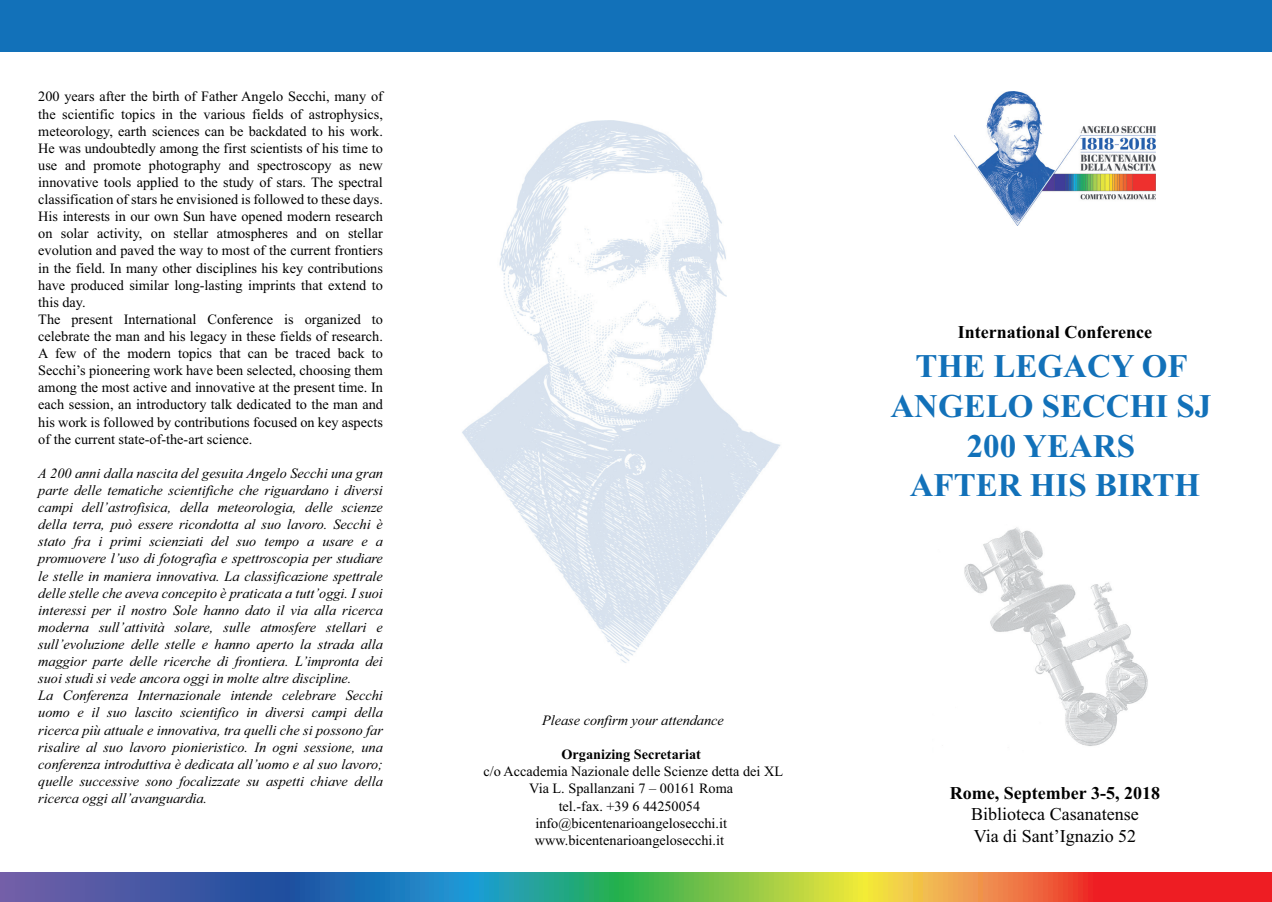
<style>
.page{position:relative;width:1272px;height:902px;background:#fff}
.page>*{position:absolute;margin:0;border:0;box-sizing:border-box;transform-origin:0 0}
.t1{font:700 33px/39.6px "Times New Roman";color:#1271b9;text-align:center}
.t2{font:700 18px "Times New Roman";color:#000}
.t3{font:18px/21.6px "Times New Roman";color:#000}
.t4{font:14.25px/17.1px "Times New Roman";color:#000}
.t5{font:italic 14.25px/17.1px "Times New Roman";color:#000}
.t6{font:700 14.25px "Times New Roman";color:#000}
</style>
<div class="page">
<img style="left:954px;top:91px;width:201px;height:134px">
<div style="left:0;top:0;width:1271px;height:51px;background:#1271b9"></div>
<img style="left:462px;top:120px;width:319px;height:543px">
<svg style="left:0;top:872px;width:1271px;height:29px;background:#807d6f"></svg>
<img style="left:964px;top:527px;width:184px;height:219px">
<p class="t4" style="left:38px;top:89px;width:346px">200 years after the birth of Father Angelo Secchi, many of the scientific topics in the various fields of astrophysics, meteorology, earth sciences can be backdated to his work.<br>He was undoubtedly among the first scientists of his time to use and promote photography and spectroscopy as new innovative tools applied to the study of stars. The spectral classification of stars he envisioned is followed to these days.<br>His interests in our own Sun have opened modern research on solar activity, on stellar atmospheres and on stellar evolution and paved the way to most of the current frontiers in the field. In many other disciplines his key contributions have produced similar long-lasting imprints that extend to this day.<br>The present International Conference is organized to celebrate the man and his legacy in these fields of research.<br>A few of the modern topics that can be traced back to Secchi’s pioneering work have been selected, choosing them among the most active and innovative at the present time. In each session, an introductory talk dedicated to the man and his work is followed by contributions focused on key aspects of the current state-of-the-art science.</p>
<p class="t5" style="left:38px;top:466px;width:346px">A 200 anni dalla nascita del gesuita Angelo Secchi una gran parte delle tematiche scientifiche che riguardano i diversi campi dell’astrofisica, della meteorologia, delle scienze della terra, può essere ricondotta al suo lavoro. Secchi è stato fra i primi scienziati del suo tempo a usare e a promuovere l’uso di fotografia e spettroscopia per studiare le stelle in maniera innovativa. La classificazione spettrale delle stelle che aveva concepito è praticata a tutt’oggi. I suoi interessi per il nostro Sole hanno dato il via alla ricerca moderna sull’attività solare, sulle atmosfere stellari e sull’evoluzione delle stelle e hanno aperto la strada alla maggior parte delle ricerche di frontiera. L’impronta dei suoi studi si vede ancora oggi in molte altre discipline.<br>La Conferenza Internazionale intende celebrare Secchi uomo e il suo lascito scientifico in diversi campi della ricerca più attuale e innovativa, tra quelli che si possono far risalire al suo lavoro pionieristico. In ogni sessione, una conferenza introduttiva è dedicata all’uomo e al suo lavoro; quelle successive sono focalizzate su aspetti chiave della ricerca oggi all’avanguardia.</p>
<p class="t5" style="left:542px;top:713px;width:183px">Please confirm your attendance</p>
<p class="t6" style="left:561px;top:745px;width:141px">Organizing Secretariat</p>
<p class="t4" style="left:483px;top:764px;width:301px;text-align:center">c/o Accademia Nazionale delle Scienze detta dei XL Via L. Spallanzani 7 – 00161 Roma<br>tel.-fax. +39 6 44250054 info@bicentenarioangelosecchi.it www.bicentenarioangelosecchi.it</p>
<p class="t2" style="left:957px;top:321px;width:196px">International Conference</p>
<h1 class="t1" style="left:890px;top:346px;width:322px">THE LEGACY OF<br>ANGELO SECCHI SJ<br>200 YEARS<br>AFTER HIS BIRTH</h1>
<p class="t2" style="left:949px;top:782px;width:212px">Rome, September 3-5, 2018</p>
<p class="t3" style="left:971px;top:805px;width:169px">Biblioteca Casanatense<br>Via di Sant’Ignazio 52</p>
</div>
